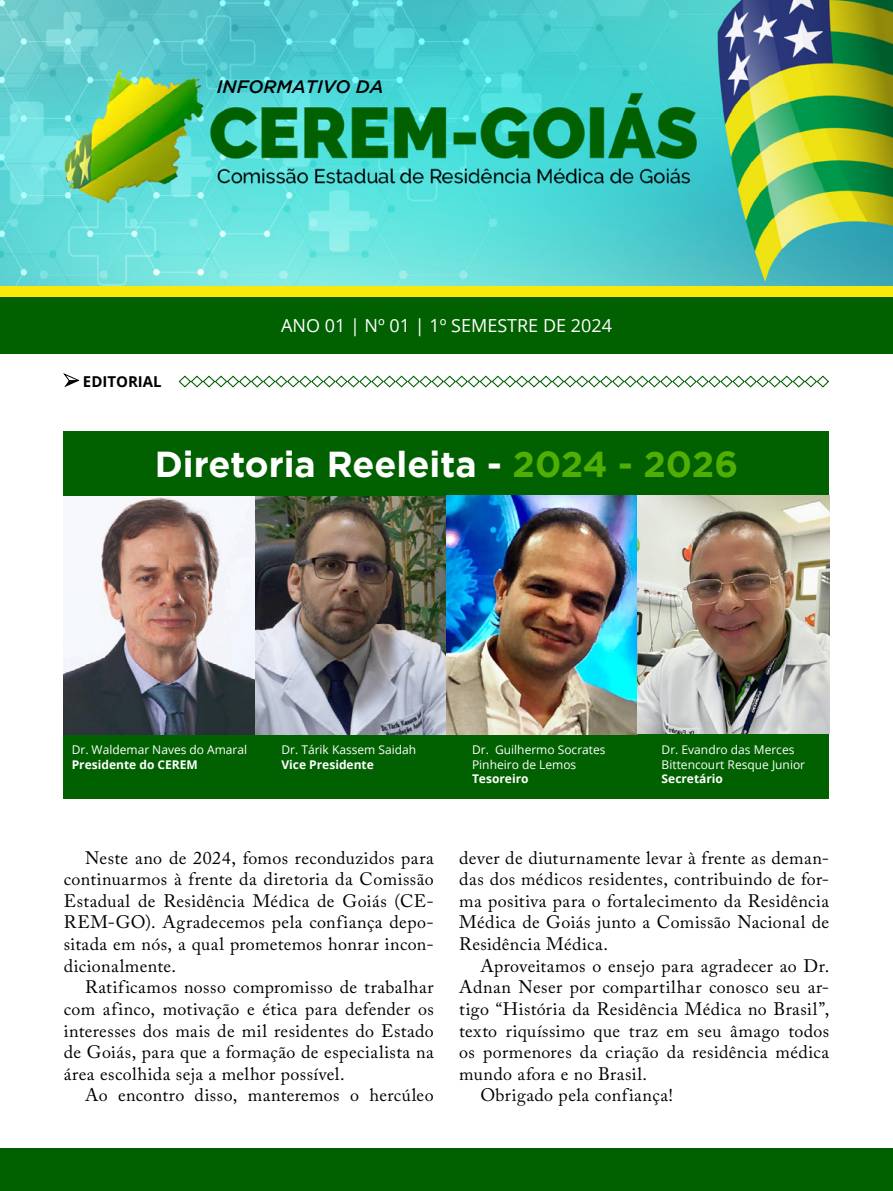
<style>
.page{position:relative;width:893px;height:1191px;background:#fff}
.page>*{position:absolute;margin:0;border:0;box-sizing:border-box;transform-origin:0 0}
.t1{font:700 36px "Gotham";color:#fff}
.t2{font:18px/21.6px "Adobe Caslon Pro";letter-spacing:.02em;color:#000;text-align:justify}
.t3{font:18px "Open Sans";color:#fff}
.t4{font:italic 500 18px "Gotham";color:#000}
.t5{font:700 15px "Open Sans";color:#000}
.t6{font:12px/14.4px "Open Sans";color:#fff}
.t7{font:700 12px "Open Sans";color:#fff}
.s1{color:#51ae05}
</style>
<div class="page">
<div style="left:64px;top:431px;width:765px;height:68px;background:#016100"></div>
<div style="left:0;top:296px;width:893px;height:58px;background:#016100"></div>
<div style="left:0;top:285px;width:893px;height:11px;background:#f8e908"></div>
<svg style="left:63px;top:373px;width:17px;height:14px"></svg>
<img style="left:0;top:0;width:893px;height:285px">
<svg style="left:178px;top:375px;width:651px;height:13px"></svg>
<div style="left:64px;top:709px;width:765px;height:90px;background:#016100"></div>
<div style="left:0;top:1148px;width:893px;height:43px;background:#016100"></div>
<img style="left:64px;top:496px;width:765px;height:238px">
<p class="t4" style="left:217px;top:75px;width:168px">INFORMATIVO DA</p>
<p class="t5" style="left:83px;top:371px;width:80px">EDITORIAL</p>
<p class="t3" style="left:281px;top:313px;width:332px">ANO 01 | Nº 01 | 1º SEMESTRE DE 2024</p>
<h1 class="t1" style="left:155px;top:440px;width:585px">Diretoria Reeleita - <span class="s1">2024 - 2026</span></h1>
<p class="t6" style="left:72px;top:742px;width:177px">Dr. Waldemar Naves do Amaral</p>
<p class="t7" style="left:72px;top:756px;width:128px">Presidente do CEREM</p>
<p class="t6" style="left:281px;top:742px;width:136px">Dr. Tárik Kassem Saidah</p>
<p class="t7" style="left:281px;top:756px;width:94px">Vice Presidente</p>
<p class="t6" style="left:472px;top:742px;width:135px">Dr. Guilhermo Socrates<br>Pinheiro de Lemos</p>
<p class="t7" style="left:472px;top:770px;width:58px">Tesoreiro</p>
<p class="t6" style="left:662px;top:742px;width:145px">Dr. Evandro das Merces<br>Bittencourt Resque Junior</p>
<p class="t7" style="left:662px;top:770px;width:63px">Secretário</p>
<p class="t2" style="left:64px;top:846px;width:371px;text-indent:21px">Neste ano de 2024, fomos reconduzidos para continuarmos à frente da diretoria da Comissão Estadual de Residência Médica de Goiás (CE-REM-GO). Agradecemos pela confiança depo&shy;sitada em nós, a qual prometemos honrar incon&shy;dicionalmente.</p>
<p class="t2" style="left:64px;top:976px;width:371px;text-indent:21px">Ratificamos nosso compromisso de trabalhar com afinco, motivação e ética para defender os interesses dos mais de mil residentes do Estado de Goiás, para que a formação de especialista na área escolhida seja a melhor possível.</p>
<p class="t2" style="left:85px;top:1084px;width:350px">Ao encontro disso, manteremos o hercúleo</p>
<p class="t2" style="left:459px;top:846px;width:371px">dever de diuturnamente levar à frente as deman&shy;das dos médicos residentes, contribuindo de for&shy;ma positiva para o fortalecimento da Residência Médica de Goiás junto a Comissão Nacional de Residência Médica.</p>
<p class="t2" style="left:480px;top:954px;width:350px">Aproveitamos o ensejo para agradecer ao Dr.</p>
<p class="t2" style="left:459px;top:976px;width:371px">Adnan Neser por compartilhar conosco seu ar-</p>
<p class="t2" style="left:459px;top:998px;width:371px">tigo “História da Residência Médica no Brasil”,</p>
<p class="t2" style="left:459px;top:1019px;width:371px">texto riquíssimo que traz em seu âmago todos</p>
<p class="t2" style="left:459px;top:1041px;width:371px">os pormenores da criação da residência médica</p>
<p class="t2" style="left:459px;top:1062px;width:189px">mundo afora e no Brasil.</p>
<p class="t2" style="left:480px;top:1084px;width:194px">Obrigado pela confiança!</p>
</div>
